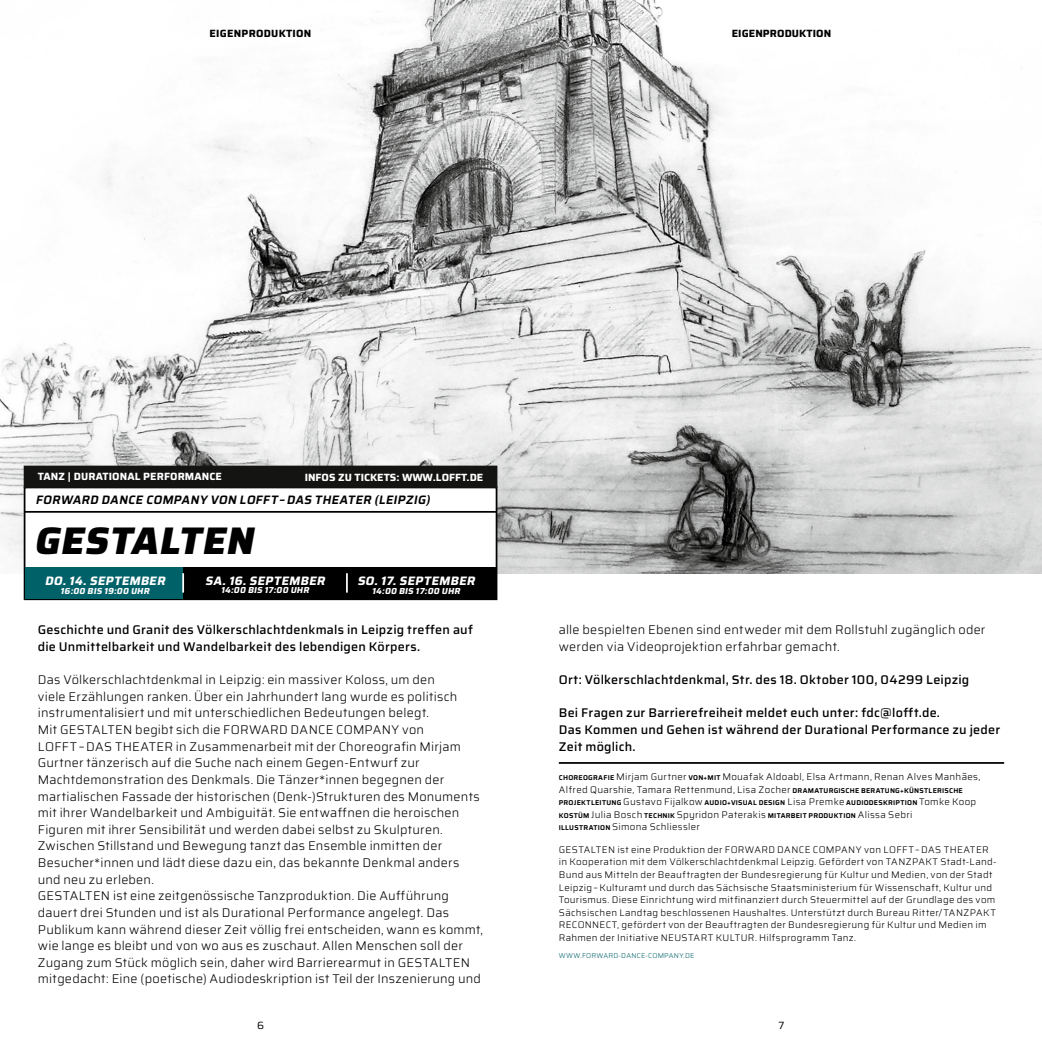
<style>
.page{position:relative;width:1042px;height:1042px;background:#fff}
.page>*{position:absolute;margin:0;border:0;box-sizing:border-box;transform-origin:0 0}
.t1{font:italic 800 38.5px "Saira";color:#000}
.t2{font:300 12.6px/16.6px "Saira";letter-spacing:.015em;color:#000}
.t3{font:500 12.6px/16.6px "Saira";letter-spacing:.015em;color:#000}
.t4{font:italic 600 12.25px "Saira";color:#000}
.t5{font:italic 700 12.25px "Saira";color:#fff}
.t6{font:700 10.5px "Saira";letter-spacing:.005em;color:#fff}
.t7{font:700 10.5px "Saira";letter-spacing:.02em;color:#000}
.t8{font:10.5px "Saira";color:#020103}
.t9{font:10.5px "Saira";color:#000}
.t10{font:300 9.62px/12.6px "Saira";letter-spacing:.03em;color:#000}
.t11{font:italic 700 8.75px "Saira";color:#fff}
.t12{font:600 7px "Saira";letter-spacing:.03em;color:#000}
.t13{font:300 7px "Saira";letter-spacing:.03em;color:#006169}
.s1{font-weight:600;font-size:7px}
.s2{font-weight:300;font-size:9.62px}
</style>
<div class="page">
<img style="left:0;top:0;width:1042px;height:574px">
<hr style="left:559px;top:762px;width:445px;height:2px;background:#000">
<div style="left:25px;top:487px;width:471px;height:112px;background:#fff"></div>
<div style="left:24px;top:486px;width:473px;height:114px;border:2px solid #000"></div>
<hr style="left:25px;top:511px;width:471px;height:2px;background:#000">
<div style="left:24px;top:466px;width:473px;height:22px;background:#141413"></div>
<div style="left:25px;top:567px;width:160px;height:31px;background:#006169"></div>
<div style="left:336px;top:567px;width:160px;height:31px;background:#000"></div>
<div style="left:183px;top:567px;width:164px;height:31px;background:#000"></div>
<svg style="left:182px;top:573px;width:2px;height:19px"></svg>
<svg style="left:346px;top:573px;width:2px;height:19px"></svg>
<div style="left:188px;top:6px;width:145px;height:53px;background:#fff"></div>
<div style="left:710px;top:6px;width:142px;height:53px;background:#fff"></div>
<p class="t7" style="left:210px;top:25px;width:103px">EIGENPRODUKTION</p>
<p class="t7" style="left:731px;top:25px;width:101px">EIGENPRODUKTION</p>
<p class="t6" style="left:38px;top:468px;width:186px">TANZ | DURATIONAL PERFORMANCE</p>
<p class="t6" style="left:305px;top:469px;width:180px">INFOS ZU TICKETS: WWW.LOFFT.DE</p>
<p class="t4" style="left:35px;top:490px;width:399px">FORWARD DANCE COMPANY VON LOFFT–DAS THEATER (LEIPZIG)</p>
<h1 class="t1" style="left:33px;top:511px;width:231px">GESTALTEN</h1>
<p class="t5" style="left:45px;top:571px;width:125px">DO.14.SEPTEMBER</p>
<p class="t11" style="left:61px;top:584px;width:93px">16:00 BIS 19:00 UHR</p>
<p class="t5" style="left:205px;top:571px;width:124px">SA.16.SEPTEMBER</p>
<p class="t11" style="left:221px;top:583px;width:92px">14:00 BIS 17:00 UHR</p>
<p class="t5" style="left:357px;top:571px;width:122px">SO.17.SEPTEMBER</p>
<p class="t11" style="left:372px;top:584px;width:92px">14:00 BIS 17:00 UHR</p>
<p class="t3" style="left:38px;top:621px;width:437px">Geschichte und Granit des Völkerschlachtdenkmals in Leipzig treffen auf die Unmittelbarkeit und Wandelbarkeit des lebendigen Körpers.</p>
<p class="t2" style="left:38px;top:671px;width:447px">Das Völkerschlachtdenkmal in Leipzig: ein massiver Koloss, um den<br>viele Erzählungen ranken. Über ein Jahrhundert lang wurde es politisch instrumentalisiert und mit unterschiedlichen Bedeutungen belegt.<br>Mit GESTALTEN begibt sich die FORWARD DANCE COMPANY von LOFFT–DAS THEATER in Zusammenarbeit mit der Choreografin Mirjam Gurtner tänzerisch auf die Suche nach einem Gegen-Entwurf zur Machtdemonstration des Denkmals. Die Tänzer*innen begegnen der martialischen Fassade der historischen (Denk-)Strukturen des Monuments mit ihrer Wandelbarkeit und Ambiguität. Sie entwaffnen die heroischen Figuren mit ihrer Sensibilität und werden dabei selbst zu Skulpturen.<br>Zwischen Stillstand und Bewegung tanzt das Ensemble inmitten der Besucher*innen und lädt diese dazu ein, das bekannte Denkmal anders und neu zu erleben.<br>GESTALTEN ist eine zeitgenössische Tanzproduktion. Die Aufführung dauert drei Stunden und ist als Durational Performance angelegt. Das Publikum kann während dieser Zeit völlig frei entscheiden, wann es kommt, wie lange es bleibt und von wo aus es zuschaut. Allen Menschen soll der Zugang zum Stück möglich sein, daher wird Barrierearmut in GESTALTEN mitgedacht: Eine (poetische) Audiodeskription ist Teil der Inszenierung und</p>
<p class="t2" style="left:559px;top:621px;width:428px">alle bespielten Ebenen sind entweder mit dem Rollstuhl zugänglich oder werden via Videoprojektion erfahrbar gemacht.</p>
<p class="t3" style="left:559px;top:671px;width:412px">Ort: Völkerschlachtdenkmal, Str. des 18. Oktober 100, 04299 Leipzig</p>
<p class="t3" style="left:559px;top:704px;width:443px">Bei Fragen zur Barrierefreiheit meldet euch unter: fdc@lofft.de.<br>Das Kommen und Gehen ist während der Durational Performance zu jeder<br>Zeit möglich.</p>
<p class="t10" style="left:559px;top:770px;width:423px"><span class="s1">CHOREOGRAFIE</span> Mirjam Gurtner <span class="s1">VON+MIT</span> Mouafak Aldoabl, Elsa Artmann, Renan Alves Manhães,<br>Alfred Quarshie, Tamara Rettenmund, Lisa Zocher <span class="s1">DRAMATURGISCHE BERATUNG+KÜNSTLERISCHE</span></p>
<p class="t12" style="left:559px;top:797px;width:419px">PROJEKTLEITUNG <span class="s2">Gustavo Fijalkow</span> AUDIO+VISUAL DESIGN <span class="s2">Lisa Premke</span> AUDIODESKRIPTION <span class="s2">Tomke Koop</span></p>
<p class="t10" style="left:559px;top:808px;width:355px"><span class="s1">KOSTÜM</span> Julia Bosch <span class="s1">TECHNIK</span> Spyridon Paterakis <span class="s1">MITARBEIT PRODUKTION</span> Alissa Sebri<br><span class="s1">ILLUSTRATION</span> Simona Schliessler</p>
<p class="t10" style="left:559px;top:843px;width:439px">GESTALTEN ist eine Produktion der FORWARD DANCE COMPANY von LOFFT–DAS THEATER in Kooperation mit dem Völkerschlachtdenkmal Leipzig. Gefördert von TANZPAKT Stadt-Land-Bund aus Mitteln der Beauftragten der Bundesregierung für Kultur und Medien, von der Stadt Leipzig–Kulturamt und durch das Sächsische Staatsministerium für Wissenschaft, Kultur und Tourismus. Diese Einrichtung wird mitfinanziert durch Steuermittel auf der Grundlage des vom Sächsischen Landtag beschlossenen Haushaltes. Unterstützt durch Bureau Ritter/TANZPAKT RECONNECT, gefördert von der Beauftragten der Bundesregierung für Kultur und Medien im Rahmen der Initiative NEUSTART KULTUR. Hilfsprogramm Tanz.</p>
<p class="t13" style="left:559px;top:950px;width:137px">WWW.FORWARD-DANCE-COMPANY.DE</p>
<p class="t8" style="left:257px;top:1017px;width:8px">6</p>
<p class="t9" style="left:778px;top:1017px;width:7px">7</p>
</div>
